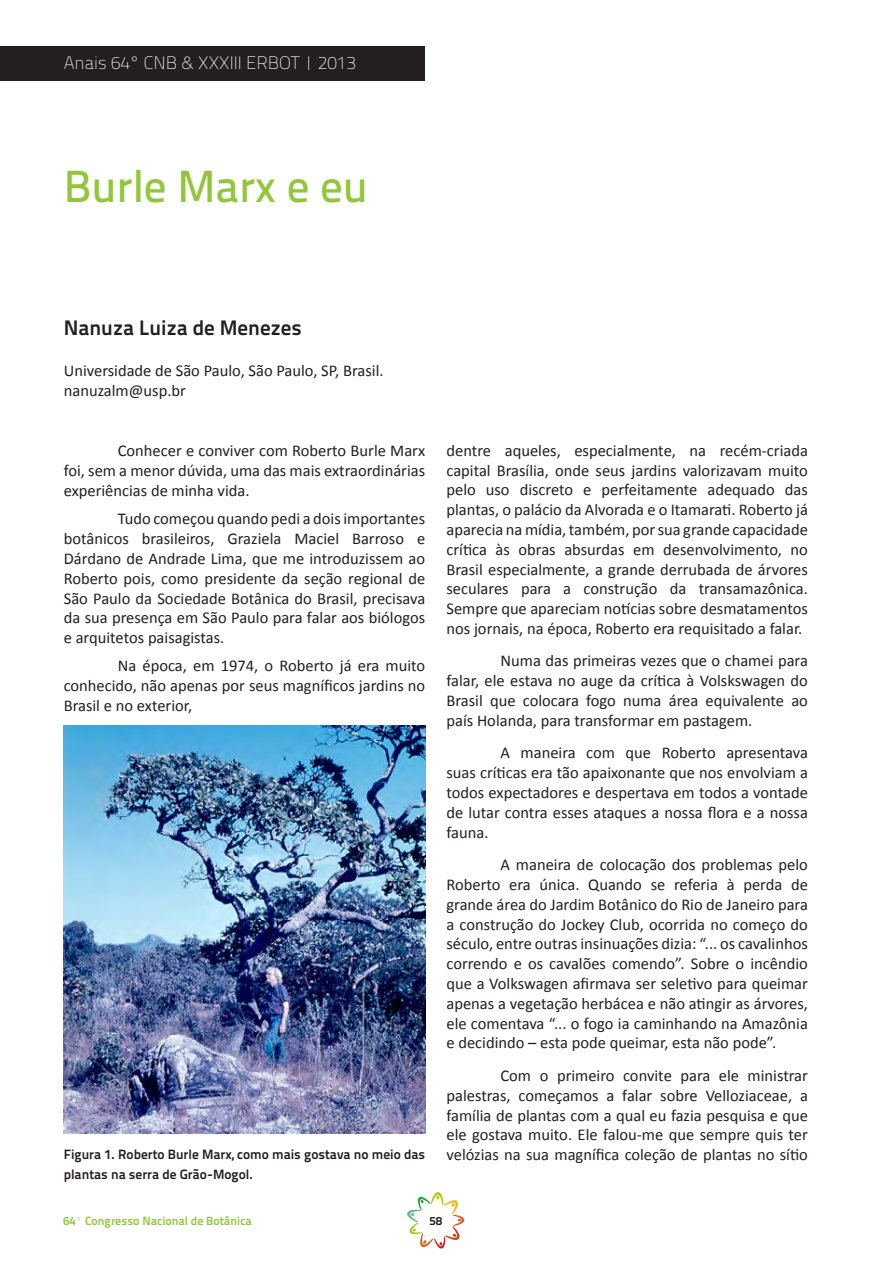
<style>
.page{position:relative;width:893px;height:1263px;background:#fff}
.page>*{position:absolute;margin:0;border:0;box-sizing:border-box;transform-origin:0 0}
.Header_2{font:500 45px "Titillium Text 22 L";color:#92c73d}
.t1{font:700 21px "Titillium Text 22 L";color:#231f20}
.t2{font:100 18px "Titillium Text 22 L";color:#fff}
.t3{font:16.5px/19.8px "Calibri";color:#231f20;text-align:justify}
.Subtitle{font:700 13.5px/20.2px "Titillium Text 22 L";color:#231f20}
.t4{font:700 12px "Titillium Text 22 L";color:#92c73d}
.t5{font:700 12px "Titillium Text 22 L";color:#231f20}
</style>
<div class="page">
<div style="left:0;top:47px;width:425px;height:34px;background:#231f20"></div>
<svg style="left:407px;top:1192px;width:58px;height:57px"></svg>
<img style="left:63px;top:725px;width:362px;height:408px">
<p class="t2" style="left:64px;top:50px;width:294px">Anais 64° CNB &amp; XXXIII ERBOT | 2013</p>
<p class="Header_2" style="left:64px;top:152px;width:306px">Burle Marx e eu</p>
<p class="t1" style="left:64px;top:311px;width:239px">Nanuza Luiza de Menezes</p>
<p class="t3" style="left:64px;top:360px;width:321px">Universidade de São Paulo, São Paulo, SP, Brasil. nanuzalm@usp.br</p>
<p class="t3" style="left:64px;top:441px;width:363px;text-indent:54px">Conhecer e conviver com Roberto Burle Marx foi, sem a menor dúvida, uma das mais extraordinárias experiências de minha vida.</p>
<p class="t3" style="left:64px;top:509px;width:363px;text-indent:54px">Tudo começou quando pedi a dois importantes botânicos brasileiros, Graziela Maciel Barroso e Dárdano de Andrade Lima, que me introduzissem ao Roberto pois, como presidente da seção regional de São Paulo da Sociedade Botânica do Brasil, precisava da sua presença em São Paulo para falar aos biólogos e arquitetos paisagistas.</p>
<p class="t3" style="left:64px;top:656px;width:363px;text-indent:54px">Na época, em 1974, o Roberto já era muito conhecido, não apenas por seus magníficos jardins no Brasil e no exterior,</p>
<p class="Subtitle" style="left:64px;top:1143px;width:363px">Figura 1. Roberto Burle Marx, como mais gostava no meio das plantas na serra de Grão-Mogol.</p>
<p class="t3" style="left:446px;top:440px;width:363px">dentre aqueles, especialmente, na recém-criada capital Brasília, onde seus jardins valorizavam muito pelo uso discreto e perfeitamente adequado das plantas, o palácio da Alvorada e o Itamarati. Roberto já aparecia na mídia, também, por sua grande capacidade crítica às obras absurdas em desenvolvimento, no Brasil especialmente, a grande derrubada de árvores seculares para a construção da transamazônica.<br>Sempre que apareciam notícias sobre desmatamentos nos jornais, na época, Roberto era requisitado a falar.</p>
<p class="t3" style="left:446px;top:651px;width:363px;text-indent:54px">Numa das primeiras vezes que o chamei para falar, ele estava no auge da crítica à Volskswagen do Brasil que colocara fogo numa área equivalente ao país Holanda, para transformar em pastagem.</p>
<p class="t3" style="left:446px;top:743px;width:363px;text-indent:54px">A maneira com que Roberto apresentava suas críticas era tão apaixonante que nos envolviam a todos expectadores e despertava em todos a vontade de lutar contra esses ataques a nossa flora e a nossa fauna.</p>
<p class="t3" style="left:446px;top:855px;width:363px;text-indent:54px">A maneira de colocação dos problemas pelo Roberto era única. Quando se referia à perda de grande área do Jardim Botânico do Rio de Janeiro para a construção do Jockey Club, ocorrida no começo do século, entre outras insinuações dizia: “... os cavalinhos correndo e os cavalões comendo”. Sobre o incêndio que a Volkswagen afirmava ser seletivo para queimar apenas a vegetação herbácea e não atingir as árvores, ele comentava “... o fogo ia caminhando na Amazônia e decidindo – esta pode queimar, esta não pode”.</p>
<p class="t3" style="left:446px;top:1066px;width:363px;text-indent:54px">Com o primeiro convite para ele ministrar palestras, começamos a falar sobre Velloziaceae, a família de plantas com a qual eu fazia pesquisa e que ele gostava muito. Ele falou-me que sempre quis ter velózias na sua magnífica coleção de plantas no sítio</p>
<p class="t4" style="left:63px;top:1211px;width:190px">64º Congresso Nacional de Botânica</p>
<p class="t5" style="left:429px;top:1211px;width:14px">58</p>
</div>
